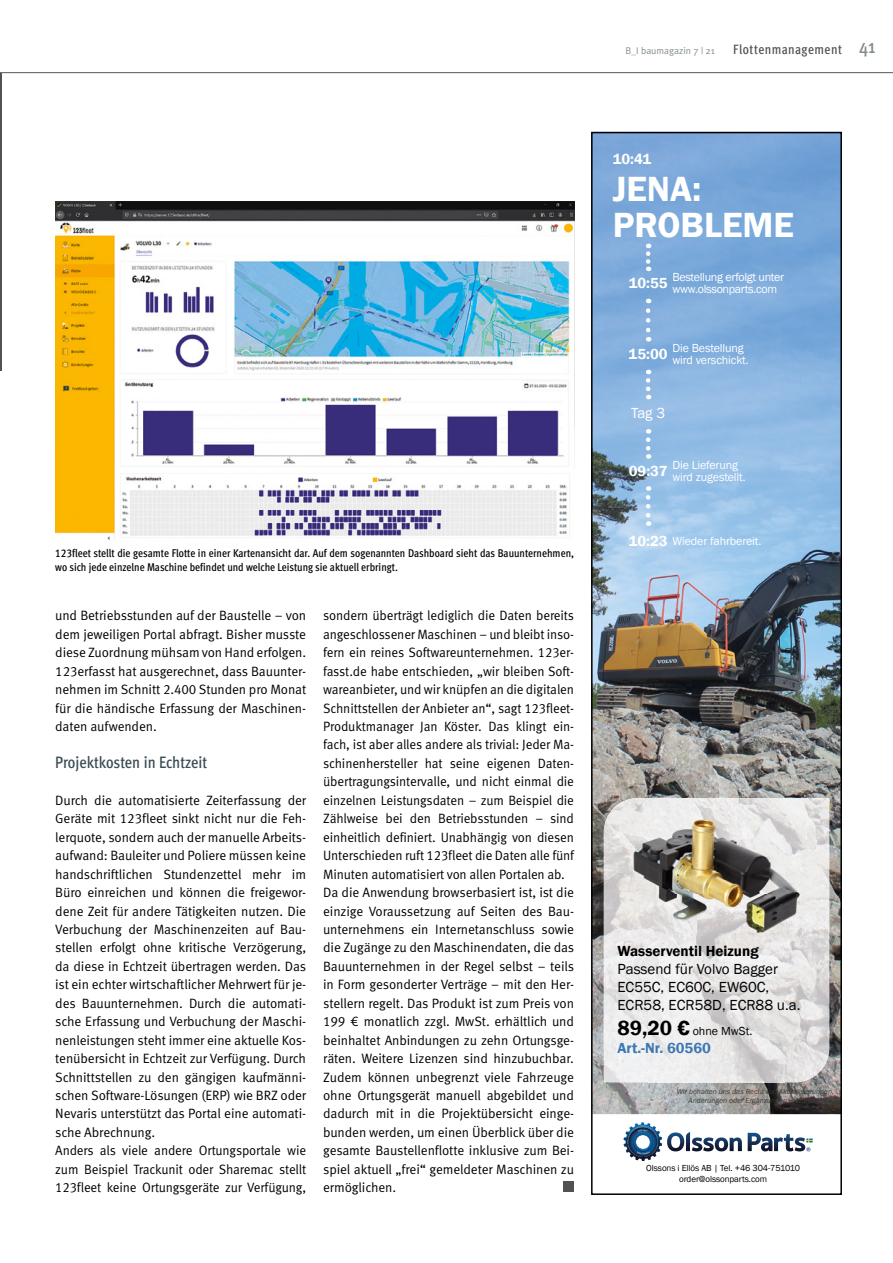
<style>
.page{position:relative;width:893px;height:1263px;background:#fff}
.page>*{position:absolute;margin:0;border:0;box-sizing:border-box;transform-origin:0 0}
.t1{font:600 36px/36px "Franklin Gothic";color:#fff}
.t2{font:500 condensed 16.5px "Meta OT";letter-spacing:-.005em;color:#3a4c54}
.t3{font:15px/18px "Franklin Gothic";color:#000}
.t4{font:600 15px "Franklin Gothic";letter-spacing:-.005em;color:#fff}
.t5{font:600 15px "Franklin Gothic";color:#000}
.t6{font:600 15px "Franklin Gothic";color:#3e77b3}
.t7{font:15px "Franklin Gothic";color:#fff}
.t8{font:13.5px/18.5px "Meta OT";letter-spacing:-.01em;color:#000;scale:.96 1}
.t9{font:13.5px/18.5px "Meta OT";letter-spacing:-.01em;color:#000;text-align:justify}
.t10{font:500 condensed 13.5px "Meta OT";letter-spacing:.03em;color:#525251}
.t11{font:12px/12px "Franklin Gothic";letter-spacing:-.01em;color:#fff}
.t12{font:12px "Franklin Gothic";color:#000}
.t13{font:500 condensed 11.25px/13.8px "Meta OT";color:#000}
.t14{font:9.75px "Meta Plus Normal";color:#848c91}
.t15{font:9px/10.8px "Franklin Gothic";letter-spacing:-.01em;color:#000;text-align:center}
.t16{font:italic 7.5px/9px "Franklin Gothic";color:#3b3b3a;text-align:right}
.s1{font-size:19.5px;color:#848c91}
.s2{font-weight:600;font-size:21px}
</style>
<div class="page">
<hr style="left:0;top:72px;width:893px;height:1px;background:#565656">
<hr style="left:0;top:73px;width:1px;height:298px;background:#525251">
<img style="left:594px;top:135px;width:245px;height:979px">
<img style="left:604px;top:798px;width:225px;height:47px">
<img style="left:604px;top:845px;width:45px;height:237px">
<img style="left:784px;top:845px;width:45px;height:237px">
<img style="left:649px;top:932px;width:135px;height:150px">
<svg style="left:624px;top:1122px;width:118px;height:39px"></svg>
<svg style="left:748px;top:1133px;width:65px;height:18px"></svg>
<div style="left:591px;top:132px;width:251px;height:1063px;border:2px solid #000"></div>
<img style="left:633px;top:819px;width:167px;height:113px">
<svg style="left:646px;top:254px;width:4px;height:17px"></svg>
<svg style="left:646px;top:311px;width:4px;height:30px"></svg>
<svg style="left:646px;top:497px;width:4px;height:29px"></svg>
<svg style="left:646px;top:380px;width:4px;height:19px"></svg>
<svg style="left:646px;top:440px;width:4px;height:19px"></svg>
<img style="left:55px;top:202px;width:519px;height:338px">
<div style="left:563px;top:1182px;width:11px;height:10px;background:#525251"></div>
<p class="t14" style="left:625px;top:45px;width:91px">B_I baumagazin 7 | 21</p>
<p class="t10" style="left:733px;top:40px;width:144px">Flottenmanagement <span class="s1">41</span></p>
<p class="t13" style="left:55px;top:546px;width:520px">123fleet stellt die gesamte Flotte in einer Kartenansicht dar. Auf dem sogenannten Dashboard sieht das Bauunternehmen, wo sich jede einzelne Maschine befindet und welche Leistung sie aktuell erbringt.</p>
<p class="t9" style="left:55px;top:606px;width:252px">und Betriebsstunden auf der Baustelle – von dem jeweiligen Portal abfragt. Bisher musste diese Zuordnung mühsam von Hand erfolgen.<br>123erfasst hat ausgerechnet, dass Bauunter&shy;nehmen im Schnitt 2.400 Stunden pro Monat für die händische Erfassung der Maschinen&shy;daten aufwenden.</p>
<p class="t2" style="left:55px;top:752px;width:153px">Projektkosten in Echtzeit</p>
<p class="t9" style="left:55px;top:791px;width:252px;text-align:left">Durch die automatisierte Zeiterfassung der Geräte mit 123fleet sinkt nicht nur die Feh&shy;lerquote, sondern auch der manuelle Arbeits&shy;aufwand: Bauleiter und Poliere müssen keine handschriftlichen Stundenzettel mehr im Büro einreichen und können die freigewor&shy;dene Zeit für andere Tätigkeiten nutzen. Die Verbuchung der Maschinenzeiten auf Bau&shy;stellen erfolgt ohne kritische Verzögerung, da diese in Echtzeit übertragen werden. Das ist ein echter wirtschaftlicher Mehrwert für je&shy;des Bauunternehmen. Durch die automati&shy;sche Erfassung und Verbuchung der Maschi&shy;nenleistungen steht immer eine aktuelle Kos&shy;tenübersicht in Echtzeit zur Verfügung. Durch Schnittstellen zu den gängigen kaufmänni&shy;schen Software-Lösungen (ERP) wie BRZ oder Nevaris unterstützt das Portal eine automati&shy;sche Abrechnung.<br>Anders als viele andere Ortungsportale wie zum Beispiel Trackunit oder Sharemac stellt 123fleet keine Ortungsgeräte zur Verfügung,</p>
<p class="t8" style="left:323px;top:606px;width:263px">sondern überträgt lediglich die Daten bereits angeschlossener Maschinen – und bleibt inso&shy;fern ein reines Softwareunternehmen. 123er&shy;fasst.de habe entschieden, „wir bleiben Soft&shy;wareanbieter, und wir knüpfen an die digitalen Schnittstellen der Anbieter an“, sagt 123fleet-Produktmanager Jan Köster. Das klingt ein&shy;fach, ist aber alles andere als trivial: Jeder Ma&shy;schinenhersteller hat seine eigenen Daten&shy;übertragungsintervalle, und nicht einmal die einzelnen Leistungsdaten – zum Beispiel die Zählweise bei den Betriebsstunden – sind einheitlich definiert. Unabhängig von diesen Unterschieden ruft 123fleet die Daten alle fünf Minuten automatisiert von allen Portalen ab.<br>Da die Anwendung browserbasiert ist, ist die einzige Voraussetzung auf Seiten des Bau&shy;unternehmens ein Internetanschluss sowie die Zugänge zu den Maschinendaten, die das Bauunternehmen in der Regel selbst – teils in Form gesonderter Verträge – mit den Her&shy;stellern regelt. Das Produkt ist zum Preis von 199 € monatlich zzgl. MwSt. erhältlich und beinhaltet Anbindungen zu zehn Ortungsge&shy;räten. Weitere Lizenzen sind hinzubuchbar.<br>Zudem können unbegrenzt viele Fahrzeuge ohne Ortungsgerät manuell abgebildet und dadurch mit in die Projektübersicht einge&shy;bunden werden, um einen Überblick über die gesamte Baustellenflotte inklusive zum Bei&shy;spiel aktuell „frei“ gemeldeter Maschinen zu ermöglichen.</p>
<p class="t4" style="left:613px;top:149px;width:40px">10:41</p>
<h1 class="t1" style="left:613px;top:171px;width:183px">JENA:<br>PROBLEME</h1>
<p class="t11" style="left:672px;top:271px;width:113px">Bestellung erfolgt unter www.olssonparts.com</p>
<p class="t4" style="left:629px;top:274px;width:40px">10:55</p>
<p class="t11" style="left:672px;top:342px;width:78px">Die Bestellung wird verschickt.</p>
<p class="t4" style="left:629px;top:345px;width:41px">15:00</p>
<p class="t7" style="left:631px;top:403px;width:36px">Tag 3</p>
<p class="t11" style="left:672px;top:459px;width:75px">Die Lieferung wird zugestellt.</p>
<p class="t4" style="left:629px;top:462px;width:40px">09:37</p>
<p class="t4" style="left:629px;top:531px;width:40px">10:23</p>
<p class="t11" style="left:672px;top:535px;width:91px">Wieder fahrbereit.</p>
<p class="t5" style="left:617px;top:941px;width:143px">Wasserventil Heizung</p>
<p class="t3" style="left:617px;top:960px;width:185px">Passend für Volvo Bagger<br>EC55C, EC60C, EW60C,<br>ECR58, ECR58D, ECR88 u.a.</p>
<p class="t12" style="left:617px;top:1023px;width:136px"><span class="s2">89,20 €</span> ohne MwSt.</p>
<p class="t6" style="left:617px;top:1038px;width:95px">Art.-Nr. 60560</p>
<p class="t16" style="left:677px;top:1087px;width:159px">Wir behalten uns das Recht vor, Aktualisierungen,<br>Änderungen oder Ergänzungen vorzunehmen.</p>
<p class="t15" style="left:646px;top:1163px;width:155px">Olssons i Ellös AB | Tel. +46 304-751010 order@olssonparts.com</p>
</div>
